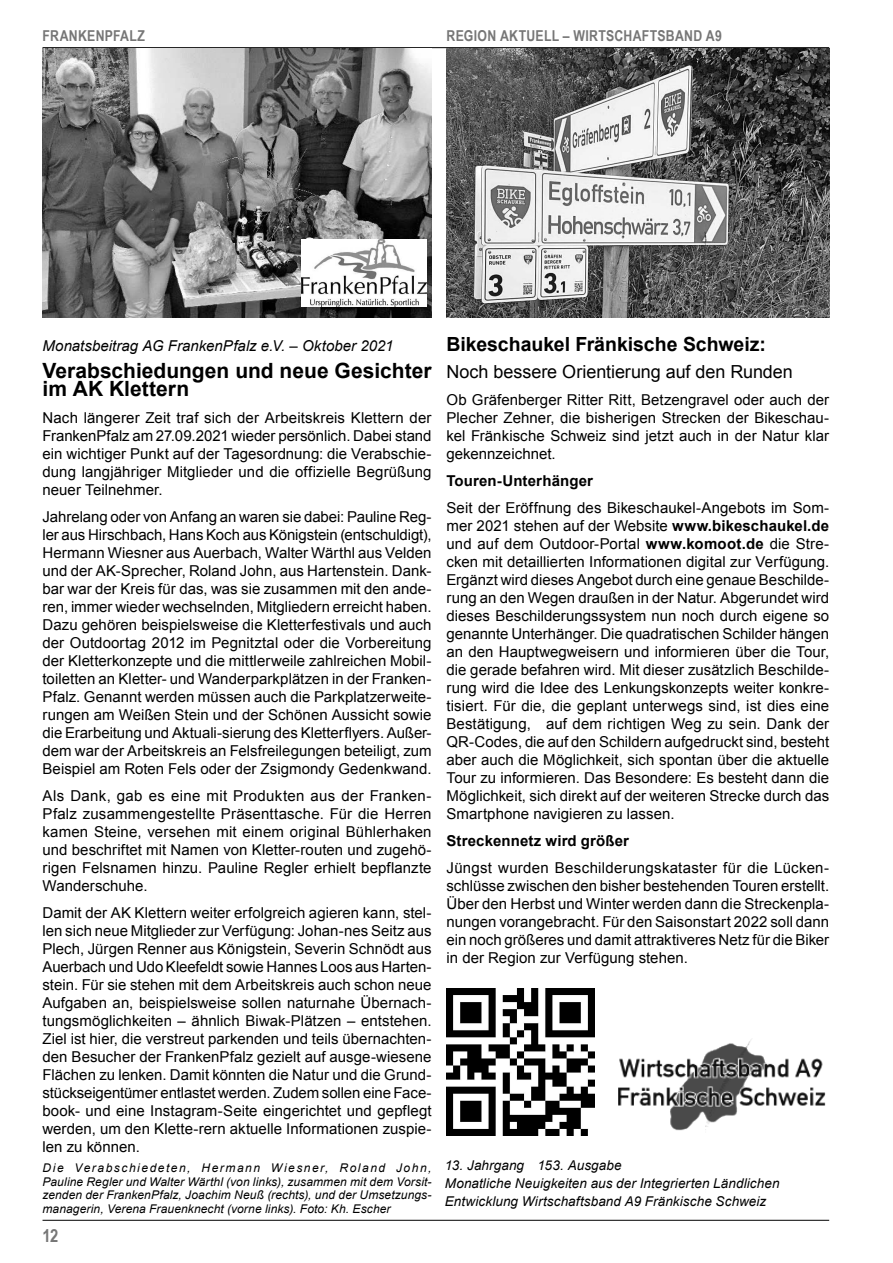
<style>
.page{position:relative;width:893px;height:1263px;background:#fff}
.page>*{position:absolute;margin:0;border:0;box-sizing:border-box;transform-origin:0 0}
.t1{font:700 21px/18px "Arial";color:#000}
.t2{font:700 19.5px "Arial";color:#000}
.t3{font:18px "Arial";letter-spacing:-.005em;color:#000}
.t4{font:700 18px "Arial Narrow";color:#767676}
.t5{font:15px/18px "Arial";letter-spacing:.005em;color:#000;text-align:justify}
.t6{font:italic 15px "Arial";color:#000}
.t7{font:700 15px "Arial Narrow";letter-spacing:.02em;color:#767676}
.t8{font:700 15px "Arial";letter-spacing:.01em;color:#000}
.t9{font:italic 13.5px/18px "Arial";letter-spacing:.005em;color:#000}
.t10{font:italic 12px/13.5px "Arial";letter-spacing:.01em;color:#000;text-align:justify}
.s1{font-weight:700}
</style>
<div class="page">
<hr style="left:43px;top:47px;width:786px;height:1px;background:#000">
<hr style="left:43px;top:1220px;width:786px;height:1px;background:#000">
<img style="left:446px;top:48px;width:383px;height:269px">
<img style="left:43px;top:48px;width:389px;height:269px">
<img style="left:446px;top:988px;width:148px;height:148px">
<img style="left:618px;top:1039px;width:207px;height:92px">
<img style="left:302px;top:240px;width:125px;height:66px">
<p class="t7" style="left:43px;top:24px;width:104px">FRANKENPFALZ</p>
<p class="t7" style="left:446px;top:24px;width:277px">REGION AKTUELL – WIRTSCHAFTSBAND A9</p>
<p class="t6" style="left:43px;top:336px;width:353px">Monatsbeitrag AG FrankenPfalz e.V. – Oktober 2021</p>
<h1 class="t1" style="left:43px;top:362px;width:391px">Verabschiedungen und neue Gesichter im AK Klettern</h1>
<p class="t5" style="left:43px;top:409px;width:391px">Nach längerer Zeit traf sich der Arbeitskreis Klettern der FrankenPfalz am 27.09.2021 wieder persönlich. Dabei stand ein wichtiger Punkt auf der Tagesordnung: die Verabschie&shy;dung langjähriger Mitglieder und die offizielle Begrüßung neuer Teilnehmer.</p>
<p class="t5" style="left:43px;top:508px;width:391px">Jahrelang oder von Anfang an waren sie dabei: Pauline Reg&shy;ler aus Hirschbach, Hans Koch aus Königstein (entschuldigt), Hermann Wiesner aus Auerbach, Walter Wärthl aus Velden und der AK-Sprecher, Roland John, aus Hartenstein. Dank&shy;bar war der Kreis für das, was sie zusammen mit den ande&shy;ren, immer wieder wechselnden, Mitgliedern erreicht haben.<br>Dazu gehören beispielsweise die Kletterfestivals und auch der Outdoortag 2012 im Pegnitztal oder die Vorbereitung der Kletterkonzepte und die mittlerweile zahlreichen Mobil&shy;toiletten an Kletter- und Wanderparkplätzen in der Franken-Pfalz. Genannt werden müssen auch die Parkplatzerweite&shy;rungen am Weißen Stein und der Schönen Aussicht sowie die Erarbeitung und Aktuali-sierung des Kletterflyers. Außer&shy;dem war der Arbeitskreis an Felsfreilegungen beteiligt, zum Beispiel am Roten Fels oder der Zsigmondy Gedenkwand.</p>
<p class="t5" style="left:43px;top:787px;width:391px">Als Dank, gab es eine mit Produkten aus der Franken-Pfalz zusammengestellte Präsenttasche. Für die Herren kamen Steine, versehen mit einem original Bühlerhaken und beschriftet mit Namen von Kletter-routen und zugehö&shy;rigen Felsnamen hinzu. Pauline Regler erhielt bepflanzte Wanderschuhe.</p>
<p class="t5" style="left:43px;top:904px;width:391px">Damit der AK Klettern weiter erfolgreich agieren kann, stel&shy;len sich neue Mitglieder zur Verfügung: Johan-nes Seitz aus Plech, Jürgen Renner aus Königstein, Severin Schnödt aus Auerbach und Udo Kleefeldt sowie Hannes Loos aus Harten&shy;stein. Für sie stehen mit dem Arbeitskreis auch schon neue Aufgaben an, beispielsweise sollen naturnahe Übernach&shy;tungsmöglichkeiten – ähnlich Biwak-Plätzen – entstehen.<br>Ziel ist hier, die verstreut parkenden und teils übernachten&shy;den Besucher der FrankenPfalz gezielt auf ausge-wiesene Flächen zu lenken. Damit könnten die Natur und die Grund&shy;stückseigentümer entlastet werden. Zudem sollen eine Face&shy;book- und eine Instagram-Seite eingerichtet und gepflegt werden, um den Klette-rern aktuelle Informationen zuspie&shy;len zu können.</p>
<p class="t10" style="left:43px;top:1161px;width:391px">Die Verabschiedeten, Hermann Wiesner, Roland John, Pauline Regler und Walter Wärthl (von links), zusammen mit dem Vorsit&shy;zenden der FrankenPfalz, Joachim Neuß (rechts), und der Umsetzungs&shy;managerin, Verena Frauenknecht (vorne links). Foto: Kh. Escher</p>
<p class="t4" style="left:43px;top:1222px;width:17px">12</p>
<h2 class="t2" style="left:446px;top:331px;width:321px">Bikeschaukel Fränkische Schweiz:</h2>
<p class="t3" style="left:446px;top:360px;width:348px">Noch bessere Orientierung auf den Runden</p>
<p class="t5" style="left:446px;top:391px;width:384px">Ob Gräfenberger Ritter Ritt, Betzengravel oder auch der Plecher Zehner, die bisherigen Strecken der Bikeschau&shy;kel Fränkische Schweiz sind jetzt auch in der Natur klar gekennzeichnet.</p>
<p class="t8" style="left:446px;top:471px;width:148px">Touren-Unterhänger</p>
<p class="t5" style="left:446px;top:499px;width:384px">Seit der Eröffnung des Bikeschaukel-Angebots im Som&shy;mer 2021 stehen auf der Website <span class="s1">www.bikeschaukel.de </span>und auf dem Outdoor-Portal <span class="s1">www.komoot.de</span> die Stre&shy;cken mit detaillierten Informationen digital zur Verfügung.<br>Ergänzt wird dieses Angebot durch eine genaue Beschilde&shy;rung an den Wegen draußen in der Natur. Abgerundet wird dieses Beschilderungssystem nun noch durch eigene so genannte Unterhänger. Die quadratischen Schilder hängen an den Hauptwegweisern und informieren über die Tour, die gerade befahren wird. Mit dieser zusätzlich Beschilde&shy;rung wird die Idee des Lenkungskonzepts weiter konkre&shy;tisiert. Für die, die geplant unterwegs sind, ist dies eine Bestätigung, auf dem richtigen Weg zu sein. Dank der QR-Codes, die auf den Schildern aufgedruckt sind, besteht aber auch die Möglichkeit, sich spontan über die aktuelle Tour zu informieren. Das Besondere: Es besteht dann die Möglichkeit, sich direkt auf der weiteren Strecke durch das Smartphone navigieren zu lassen.</p>
<p class="t8" style="left:446px;top:831px;width:184px">Streckennetz wird größer</p>
<p class="t5" style="left:446px;top:859px;width:384px">Jüngst wurden Beschilderungskataster für die Lücken&shy;schlüsse zwischen den bisher bestehenden Touren erstellt.<br>Über den Herbst und Winter werden dann die Streckenpla&shy;nungen vorangebracht. Für den Saisonstart 2022 soll dann ein noch größeres und damit attraktiveres Netz für die Biker in der Region zur Verfügung stehen.</p>
<p class="t9" style="left:445px;top:1156px;width:336px">13. Jahrgang 153. Ausgabe<br>Monatliche Neuigkeiten aus der Integrierten Ländlichen<br>Entwicklung Wirtschaftsband A9 Fränkische Schweiz</p>
</div>
